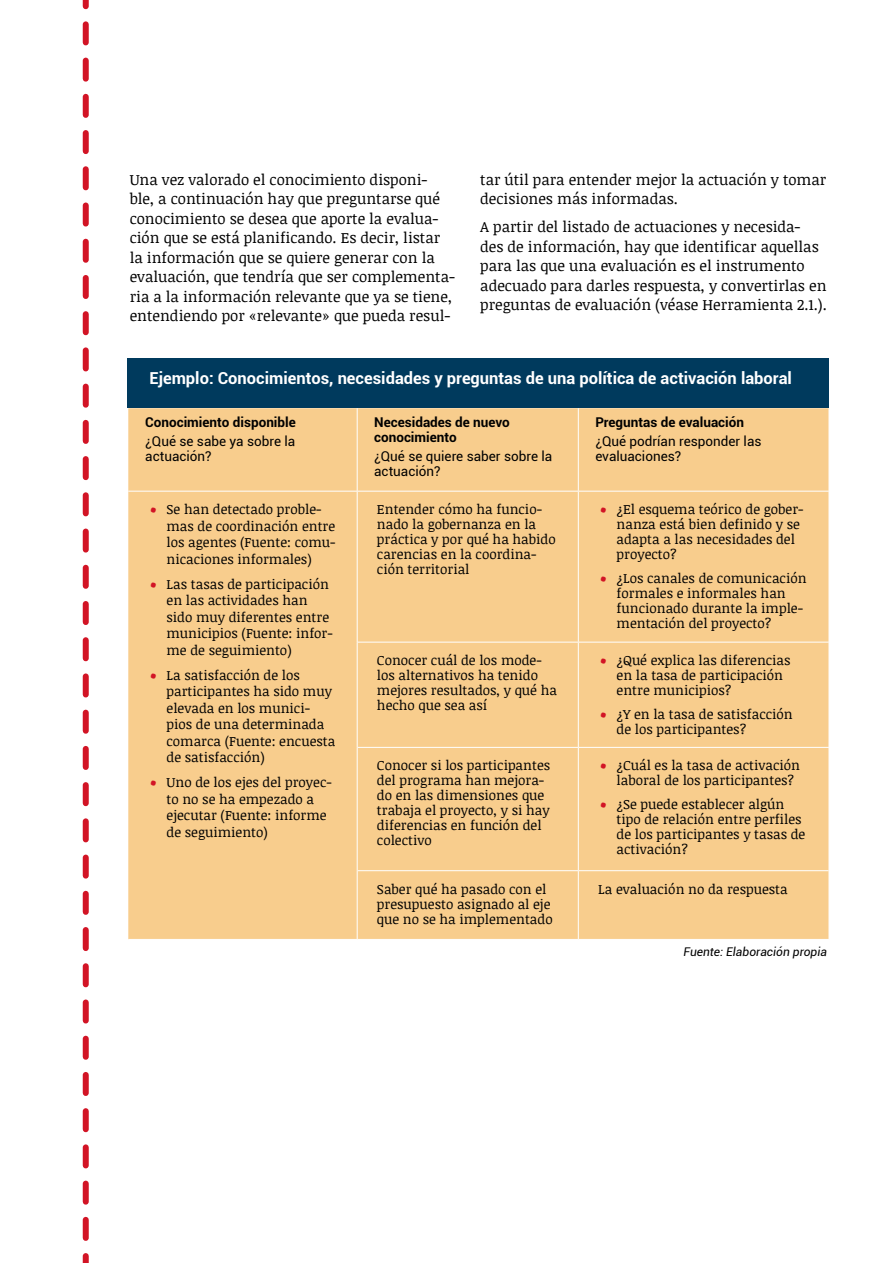
<style>
.page{position:relative;width:893px;height:1263px;background:#fff}
.page>*{position:absolute;margin:0;border:0;box-sizing:border-box;transform-origin:0 0}
.t1{font:700 16.5px "Roboto";color:#fff}
.t2{font:15px/19.5px "Noticia Text";color:#000}
.t3{font:13.5px/15px "Noticia Text";color:#000}
.t4{font:13.5px/15px "Roboto";color:#000}
.t5{font:700 13.5px/15px "Roboto";color:#000}
.t6{font:italic 12px "Roboto";color:#000}
.s1{font-size:21.6px;color:#d21425}
</style>
<div class="page">
<svg style="left:83px;top:0;width:6px;height:1263px"></svg>
<div style="left:128px;top:358px;width:701px;height:50px;background:#003a5d"></div>
<div style="left:128px;top:408px;width:701px;height:531px;background:#f8cd8d"></div>
<hr style="left:578px;top:408px;width:1px;height:83px;background:#fff">
<hr style="left:578px;top:491px;width:1px;height:151px;background:#fff">
<hr style="left:578px;top:642px;width:1px;height:105px;background:#fff">
<hr style="left:357px;top:408px;width:1px;height:83px;background:#fff">
<hr style="left:357px;top:491px;width:1px;height:151px;background:#fff">
<hr style="left:357px;top:642px;width:1px;height:105px;background:#fff">
<hr style="left:128px;top:491px;width:229px;height:1px;background:#fff">
<hr style="left:357px;top:491px;width:221px;height:1px;background:#fff">
<hr style="left:578px;top:491px;width:251px;height:1px;background:#fff">
<hr style="left:358px;top:642px;width:220px;height:1px;background:#fff">
<hr style="left:578px;top:642px;width:251px;height:1px;background:#fff">
<hr style="left:358px;top:747px;width:220px;height:1px;background:#fff">
<hr style="left:578px;top:747px;width:251px;height:1px;background:#fff">
<hr style="left:357px;top:747px;width:1px;height:124px;background:#fff">
<hr style="left:578px;top:748px;width:1px;height:122px;background:#fff">
<hr style="left:357px;top:871px;width:1px;height:68px;background:#fff">
<hr style="left:578px;top:871px;width:1px;height:68px;background:#fff">
<hr style="left:358px;top:870px;width:220px;height:1px;background:#fff">
<hr style="left:578px;top:870px;width:251px;height:1px;background:#fff">
<p class="t2" style="left:130px;top:169px;width:327px">Una vez valorado el conocimiento disponi&shy;ble, a continuación hay que preguntarse qué conocimiento se desea que aporte la evalua&shy;ción que se está planificando. Es decir, listar la información que se quiere generar con la evaluación, que tendría que ser complementa&shy;ria a la información relevante que ya se tiene, entendiendo por «relevante» que pueda resul-</p>
<p class="t2" style="left:480px;top:169px;width:348px">tar útil para entender mejor la actuación y tomar decisiones más informadas.</p>
<p class="t2" style="left:480px;top:217px;width:348px">A partir del listado de actuaciones y necesida&shy;des de información, hay que identificar aquellas para las que una evaluación es el instrumento adecuado para darles respuesta, y convertirlas en preguntas de evaluación (véase Herramienta 2.1.).</p>
<p class="t1" style="left:150px;top:366px;width:644px">Ejemplo: Conocimientos, necesidades y preguntas de una política de activación laboral</p>
<p class="t5" style="left:145px;top:414px;width:152px">Conocimiento disponible</p>
<p class="t4" style="left:145px;top:433px;width:151px">¿Qué se sabe ya sobre la actuación?</p>
<p class="t3" style="left:167px;top:501px;width:170px;line-height:16.5px;text-indent:-17px"><span class="s1">•</span> Se han detectado proble&shy;mas de coordinación entre los agentes (Fuente: comu&shy;nicaciones informales)</p>
<p class="t3" style="left:167px;top:575px;width:168px;line-height:16.5px;text-indent:-17px"><span class="s1">•</span> Las tasas de participación en las actividades han sido muy diferentes entre municipios (Fuente: infor&shy;me de seguimiento)</p>
<p class="t3" style="left:167px;top:666px;width:170px;line-height:16.5px;text-indent:-17px"><span class="s1">•</span> La satisfacción de los participantes ha sido muy elevada en los munici&shy;pios de una determinada comarca (Fuente: encuesta de satisfacción)</p>
<p class="t3" style="left:167px;top:774px;width:167px;line-height:16.5px;text-indent:-17px"><span class="s1">•</span> Uno de los ejes del proyec&shy;to no se ha empezado a ejecutar (Fuente: informe de seguimiento)</p>
<p class="t5" style="left:374px;top:414px;width:137px">Necesidades de nuevo conocimiento</p>
<p class="t4" style="left:374px;top:448px;width:180px">¿Qué se quiere saber sobre la actuación?</p>
<p class="t5" style="left:595px;top:414px;width:150px">Preguntas de evaluación</p>
<p class="t4" style="left:595px;top:433px;width:168px">¿Qué podrían responder las evaluaciones?</p>
<p class="t3" style="left:377px;top:501px;width:180px">Entender cómo ha funcio&shy;nado la gobernanza en la práctica y por qué ha habido carencias en la coordina&shy;ción territorial</p>
<p class="t3" style="left:617px;top:501px;width:188px;text-indent:-17px"><span class="s1">•</span> ¿El esquema teórico de gober&shy;nanza está bien definido y se adapta a las necesidades del proyecto?</p>
<p class="t3" style="left:617px;top:570px;width:191px;text-indent:-17px"><span class="s1">•</span> ¿Los canales de comunicación formales e informales han funcionado durante la imple&shy;mentación del proyecto?</p>
<p class="t3" style="left:377px;top:652px;width:182px">Conocer cuál de los mode&shy;los alternativos ha tenido mejores resultados, y qué ha hecho que sea así</p>
<p class="t3" style="left:617px;top:652px;width:176px;text-indent:-17px"><span class="s1">•</span> ¿Qué explica las diferencias en la tasa de participación entre municipios?</p>
<p class="t3" style="left:617px;top:706px;width:178px;text-indent:-17px"><span class="s1">•</span> ¿Y en la tasa de satisfacción de los participantes?</p>
<p class="t3" style="left:377px;top:758px;width:175px">Conocer si los participantes del programa han mejora&shy;do en las dimensiones que trabaja el proyecto, y si hay diferencias en función del colectivo</p>
<p class="t3" style="left:617px;top:758px;width:185px;text-indent:-17px"><span class="s1">•</span> ¿Cuál es la tasa de activación laboral de los participantes?</p>
<p class="t3" style="left:617px;top:796px;width:190px;text-indent:-17px"><span class="s1">•</span> ¿Se puede establecer algún tipo de relación entre perfiles de los participantes y tasas de activación?</p>
<p class="t3" style="left:377px;top:881px;width:177px">Saber qué ha pasado con el presupuesto asignado al eje que no se ha implementado</p>
<p class="t3" style="left:598px;top:881px;width:191px">La evaluación no da respuesta</p>
<p class="t6" style="left:683px;top:943px;width:145px">Fuente: Elaboración propia</p>
</div>
